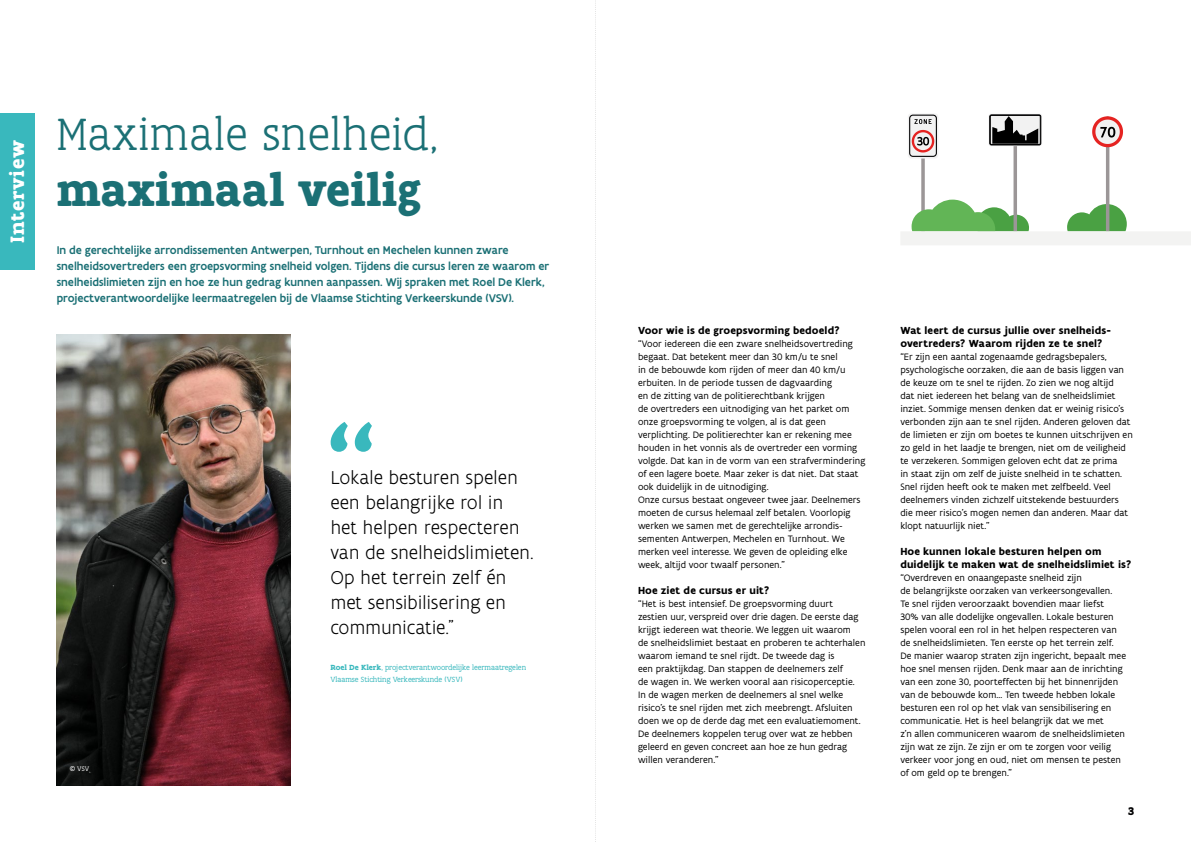
<style>
.page{position:relative;width:1191px;height:842px;background:#fff}
.page>*{position:absolute;margin:0;border:0;box-sizing:border-box;transform-origin:0 0}
.t1{font:300 48.6px/56px "Flanders Art Serif";color:#1b7075}
.Hoofdstuk{font:700 21px "Flanders Art Serif";letter-spacing:.03em;color:#fff}
._2_0_quote{font:300 20px/25px "Flanders Art Sans";letter-spacing:-.01em;color:#000}
.Inleiding{font:500 12px/16px "Flanders Art Sans";color:#1b7075}
.t2{font:700 12px "Flanders Art Serif";color:#020203}
.Body{font:700 11px/13px "Flanders Art Sans";letter-spacing:.01em;color:#000}
.Body-2{font:10px/13px "Flanders Art Sans";color:#000}
.Bijschrift{font:8px/12px "Flanders Art Serif";color:#39b8bd}
.Fotocredit{font:7px "Flanders Art Serif";color:#fff}
.s1{font-weight:700}
</style>
<div class="page">
<div style="left:0;top:113px;width:35px;height:156px;background:#39b8bd"></div>
<img style="left:57px;top:334px;width:234px;height:451px">
<svg style="left:907px;top:113px;width:31px;height:46px"></svg>
<div style="left:909px;top:115px;width:28px;height:42px;border:1px solid #020203;border-radius:3px"></div>
<svg style="left:1067px;top:116px;width:59px;height:115px"></svg>
<div style="left:988px;top:114px;width:54px;height:32px;background:linear-gradient(to bottom,#101011,#151516);border-radius:2px"></div>
<div style="left:989px;top:115px;width:51px;height:30px;border:1px solid #020203;border-radius:2px"></div>
<div style="left:990px;top:115px;width:50px;height:29px;border:1px solid #020203"></div>
<svg style="left:911px;top:116px;width:127px;height:115px"></svg>
<div style="left:900px;top:231px;width:291px;height:14px;background:#f3f3f2"></div>
<svg style="left:331px;top:422px;width:41px;height:30px"></svg>
<svg style="left:595px;top:0;width:1px;height:842px"></svg>
<p class="Hoofdstuk" style="left:4px;top:242px;width:104px;rotate:-90deg">Interview</p>
<h1 class="t1" style="left:57px;top:106px;width:383px">Maximale snelheid, <span class="s1">maximaal veilig</span></h1>
<p class="Inleiding" style="left:57px;top:242px;width:494px">In de gerechtelijke arrondissementen Antwerpen, Turnhout en Mechelen kunnen zware snelheidsovertreders een groepsvorming snelheid volgen. Tijdens die cursus leren ze waarom er snelheidslimieten zijn en hoe ze hun gedrag kunnen aanpassen. Wij spraken met Roel De Klerk, projectverantwoordelijke leermaatregelen bij de Vlaamse Stichting Verkeerskunde (VSV).</p>
<p class="Fotocredit" style="left:70px;top:765px;width:21px">© VSV</p>
<p class="_2_0_quote" style="left:330px;top:464px;width:205px">Lokale besturen spelen een belangrijke rol in het helpen respecteren van de snelheidslimieten.<br>Op het terrein zelf én met sensibilisering en communicatie.”</p>
<p class="Bijschrift" style="left:330px;top:662px;width:197px"><span class="s1">Roel De Klerk</span>, projectverantwoordelijke leermaatregelen<br>Vlaamse Stichting Verkeerskunde (VSV)</p>
<p class="Body" style="left:638px;top:324px;width:203px">Voor wie is de groepsvorming bedoeld?</p>
<p class="Body-2" style="left:638px;top:337px;width:229px">“Voor iedereen die een zware snelheidsovertreding begaat. Dat betekent meer dan 30 km/u te snel<br>in de bebouwde kom rijden of meer dan 40 km/u erbuiten. In de periode tussen de dagvaarding<br>en de zitting van de politierechtbank krijgen<br>de overtreders een uitnodiging van het parket om onze groepsvorming te volgen, al is dat geen verplichting. De politierechter kan er rekening mee houden in het vonnis als de overtreder een vorming volgde. Dat kan in de vorm van een strafvermindering of een lagere boete. Maar zeker is dat niet. Dat staat ook duidelijk in de uitnodiging.</p>
<p class="Body-2" style="left:638px;top:493px;width:224px">Onze cursus bestaat ongeveer twee jaar. Deelnemers moeten de cursus helemaal zelf betalen. Voorlopig werken we samen met de gerechtelijke arrondis&shy;sementen Antwerpen, Mechelen en Turnhout. We merken veel interesse. We geven de opleiding elke week, altijd voor twaalf personen.”</p>
<p class="Body" style="left:638px;top:584px;width:133px">Hoe ziet de cursus er uit?</p>
<p class="Body-2" style="left:638px;top:597px;width:229px">“Het is best intensief. De groepsvorming duurt<br>zestien uur, verspreid over drie dagen. De eerste dag krijgt iedereen wat theorie. We leggen uit waarom<br>de snelheidslimiet bestaat en proberen te achterhalen waarom iemand te snel rijdt. De tweede dag is<br>een praktijkdag. Dan stappen de deelnemers zelf<br>de wagen in. We werken vooral aan risicoperceptie.<br>In de wagen merken de deelnemers al snel welke risico’s te snel rijden met zich meebrengt. Afsluiten doen we op de derde dag met een evaluatiemoment.<br>De deelnemers koppelen terug over wat ze hebben geleerd en geven concreet aan hoe ze hun gedrag willen veranderen.”</p>
<p class="Body" style="left:900px;top:324px;width:212px">Wat leert de cursus jullie over snelheids&shy;overtreders? Waarom rijden ze te snel?</p>
<p class="Body-2" style="left:900px;top:350px;width:234px">“Er zijn een aantal zogenaamde gedragsbepalers, psychologische oorzaken, die aan de basis liggen van de keuze om te snel te rijden. Zo zien we nog altijd<br>dat niet iedereen het belang van de snelheidslimiet inziet. Sommige mensen denken dat er weinig risico’s verbonden zijn aan te snel rijden. Anderen geloven dat de limieten er zijn om boetes te kunnen uitschrijven en zo geld in het laadje te brengen, niet om de veiligheid te verzekeren. Sommigen geloven echt dat ze prima<br>in staat zijn om zelf de juiste snelheid in te schatten.<br>Snel rijden heeft ook te maken met zelfbeeld. Veel deelnemers vinden zichzelf uitstekende bestuurders die meer risico’s mogen nemen dan anderen. Maar dat klopt natuurlijk niet.”</p>
<p class="Body" style="left:900px;top:545px;width:233px">Hoe kunnen lokale besturen helpen om duidelijk te maken wat de snelheidslimiet is?</p>
<p class="Body-2" style="left:900px;top:571px;width:227px">“Overdreven en onaangepaste snelheid zijn<br>de belangrijkste oorzaken van verkeersongevallen.<br>Te snel rijden veroorzaakt bovendien maar liefst<br>30% van alle dodelijke ongevallen. Lokale besturen spelen vooral een rol in het helpen respecteren van de snelheidslimieten. Ten eerste op het terrein zelf.<br>De manier waarop straten zijn ingericht, bepaalt mee hoe snel mensen rijden. Denk maar aan de inrichting van een zone 30, poorteffecten bij het binnenrijden van de bebouwde kom... Ten tweede hebben lokale besturen een rol op het vlak van sensibilisering en communicatie. Het is heel belangrijk dat we met<br>z’n allen communiceren waarom de snelheidslimieten zijn wat ze zijn. Ze zijn er om te zorgen voor veilig verkeer voor jong en oud, niet om mensen te pesten of om geld op te brengen.”</p>
<p class="t2" style="left:1127px;top:804px;width:8px">3</p>
</div>
